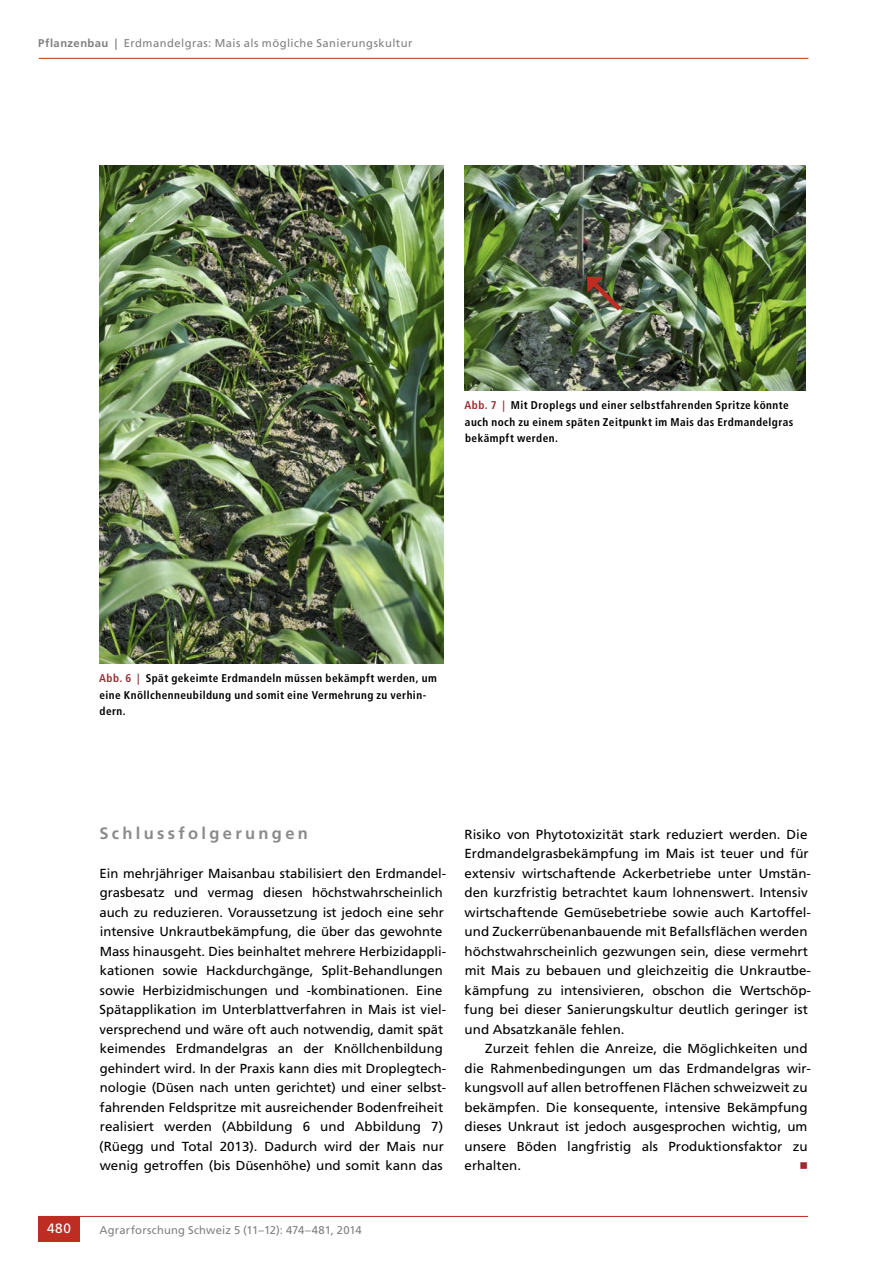
<style>
.page{position:relative;width:893px;height:1263px;background:#fff}
.page>*{position:absolute;margin:0;border:0;box-sizing:border-box;transform-origin:0 0}
.t1{font:700 16.5px "Frutiger LT Std";letter-spacing:.205em;color:#8b8b8b}
.t2{font:13.5px "Frutiger LT Std";color:#fff}
.t3{font:13.2px/19.5px "Frutiger LT Std";color:#000}
.t4{font:13.2px "Universal Newswith Comm Pi";color:#9a2b2f}
.t5{font:700 condensed 11.25px/16.5px "Frutiger LT Std";letter-spacing:.04em;color:#000}
.t6{font:11.25px "Frutiger LT Std";letter-spacing:.035em;color:#808080}
.t7{font:11.25px "Frutiger LT Std";letter-spacing:.015em;color:#808080}
.s1{font-weight:700}
.s2{color:#9a2b2f}
</style>
<div class="page">
<hr style="left:38px;top:1216px;width:770px;height:1px;background:#bd2d21">
<div style="left:38px;top:1216px;width:42px;height:26px;background:#bd2d21"></div>
<hr style="left:39px;top:58px;width:769px;height:1px;background:#bd2d21">
<img style="left:99px;top:166px;width:344px;height:497px">
<img style="left:464px;top:166px;width:342px;height:224px">
<svg style="left:586px;top:276px;width:40px;height:39px;background:#6f604a"></svg>
<p class="t6" style="left:38px;top:36px;width:376px"><span class="s1">Pflanzenbau |</span> Erdmandelgras: Mais als mögliche Sanierungskultur</p>
<p class="t5" style="left:464px;top:397px;width:331px"><span class="s2">Abb. 7 |</span> Mit Droplegs und einer selbstfahrenden Spritze könnte auch noch zu einem späten Zeitpunkt im Mais das Erdmandelgras bekämpft werden.</p>
<p class="t5" style="left:99px;top:670px;width:339px"><span class="s2">Abb. 6 |</span> Spät gekeimte Erdmandeln müssen bekämpft werden, um eine Knöllchenneubildung und somit eine Vermehrung zu verhin&shy;dern.</p>
<p class="t2" style="left:47px;top:1221px;width:25px">480</p>
<p class="t1" style="left:99px;top:823px;width:210px">Schlussfolgerungen</p>
<p class="t3" style="left:99px;top:863px;width:348px">Ein mehrjähriger Maisanbau stabilisiert den Erdmandel&shy;grasbesatz und vermag diesen höchstwahrscheinlich auch zu reduzieren. Voraussetzung ist jedoch eine sehr intensive Unkrautbekämpfung, die über das gewohnte Mass hinausgeht. Dies beinhaltet mehrere Herbizidappli&shy;kationen sowie Hackdurchgänge, Split-Behandlungen sowie Herbizidmischungen und -kombinationen. Eine Spätapplikation im Unterblattverfahren in Mais ist viel&shy;versprechend und wäre oft auch notwendig, damit spät keimendes Erdmandelgras an der Knöllchenbildung gehindert wird. In der Praxis kann dies mit Droplegtech&shy;nologie (Düsen nach unten gerichtet) und einer selbst&shy;fahrenden Feldspritze mit ausreichender Bodenfreiheit realisiert werden (Abbildung 6 und Abbildung 7) (Rüegg und Total 2013). Dadurch wird der Mais nur wenig getroffen (bis Düsenhöhe) und somit kann das</p>
<p class="t3" style="left:464px;top:824px;width:348px">Risiko von Phytotoxizität stark reduziert werden. Die Erdmandelgrasbekämpfung im Mais ist teuer und für extensiv wirtschaftende Ackerbetriebe unter Umstän&shy;den kurzfristig betrachtet kaum lohnenswert. Intensiv wirtschaftende Gemüsebetriebe sowie auch Kartoffel&shy;und Zuckerrübenanbauende mit Befallsflächen werden höchstwahrscheinlich gezwungen sein, diese vermehrt mit Mais zu bebauen und gleichzeitig die Unkrautbe&shy;kämpfung zu intensivieren, obschon die Wertschöp&shy;fung bei dieser Sanierungskultur deutlich geringer ist und Absatzkanäle fehlen.</p>
<p class="t3" style="left:465px;top:1039px;width:348px;text-indent:21px">Zurzeit fehlen die Anreize, die Möglichkeiten und die Rahmenbedingungen um das Erdmandelgras wir&shy;kungsvoll auf allen betroffenen Flächen schweizweit zu bekämpfen. Die konsequente, intensive Bekämpfung dieses Unkraut ist jedoch ausgesprochen wichtig, um unsere Böden langfristig als Produktionsfaktor zu erhalten.</p>
<p class="t4" style="left:800px;top:1160px;width:9px">n</p>
<p class="t7" style="left:99px;top:1223px;width:264px">Agrarforschung Schweiz 5 (11–12): 474–481, 2014</p>
</div>
